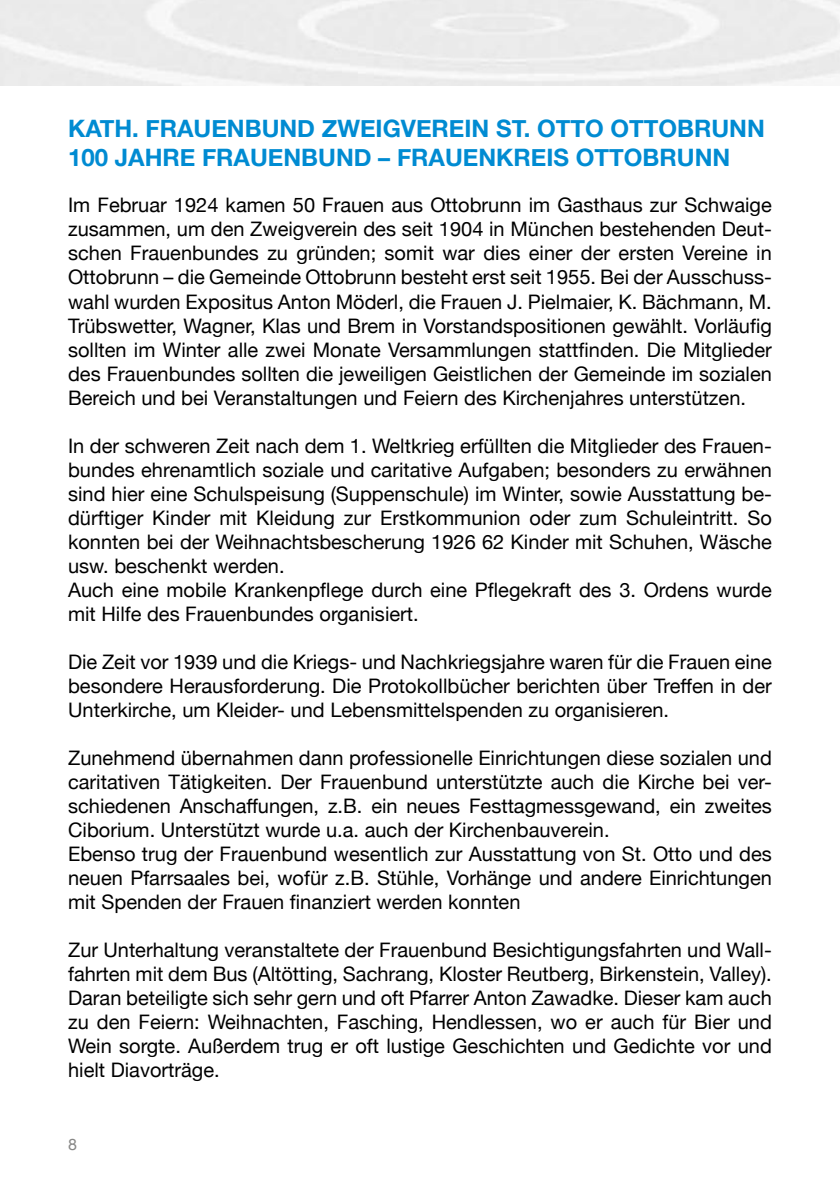
<style>
.page{position:relative;width:840px;height:1191px;background:#fff}
.page>*{position:absolute;margin:0;border:0;box-sizing:border-box;transform-origin:0 0}
.t1{font:700 24px/28.8px "Helvetica Neue";color:#008bd2}
.t2{font:20px/24px "Helvetica Neue";color:#000;text-align:justify}
.t3{font:16px "Helvetica Neue";color:#878786}
</style>
<div class="page">
<p class="t1" style="left:68px;top:114px;width:698px">KATH. FRAUENBUND ZWEIGVEREIN ST. OTTO OTTOBRUNN<br>100 JAHRE FRAUENBUND – FRAUENKREIS OTTOBRUNN</p>
<p class="t2" style="left:68px;top:194px;width:705px">Im Februar 1924 kamen 50 Frauen aus Ottobrunn im Gasthaus zur Schwaige zusammen, um den Zweigverein des seit 1904 in München bestehenden Deut&shy;schen Frauenbundes zu gründen; somit war dies einer der ersten Vereine in Ottobrunn – die Gemeinde Ottobrunn besteht erst seit 1955. Bei der Ausschuss&shy;wahl wurden Expositus Anton Möderl, die Frauen J. Pielmaier, K. Bächmann, M.<br>Trübswetter, Wagner, Klas und Brem in Vorstandspositionen gewählt. Vorläufig sollten im Winter alle zwei Monate Versammlungen stattfinden. Die Mitglieder des Frauenbundes sollten die jeweiligen Geistlichen der Gemeinde im sozialen Bereich und bei Veranstaltungen und Feiern des Kirchenjahres unterstützen.</p>
<p class="t2" style="left:68px;top:434px;width:705px;text-align:left">In der schweren Zeit nach dem 1. Weltkrieg erfüllten die Mitglieder des Frauen&shy;bundes ehrenamtlich soziale und caritative Aufgaben; besonders zu erwähnen sind hier eine Schulspeisung (Suppenschule) im Winter, sowie Ausstattung be&shy;dürftiger Kinder mit Kleidung zur Erstkommunion oder zum Schuleintritt. So konnten bei der Weihnachtsbescherung 1926 62 Kinder mit Schuhen, Wäsche usw. beschenkt werden.<br>Auch eine mobile Krankenpflege durch eine Pflegekraft des 3. Ordens wurde mit Hilfe des Frauenbundes organisiert.</p>
<p class="t2" style="left:68px;top:650px;width:704px">Die Zeit vor 1939 und die Kriegs- und Nachkriegsjahre waren für die Frauen eine besondere Herausforderung. Die Protokollbücher berichten über Treffen in der Unterkirche, um Kleider- und Lebensmittelspenden zu organisieren.</p>
<p class="t2" style="left:68px;top:746px;width:704px;text-align:left">Zunehmend übernahmen dann professionelle Einrichtungen diese sozialen und caritativen Tätigkeiten. Der Frauenbund unterstützte auch die Kirche bei ver&shy;schiedenen Anschaffungen, z.B. ein neues Festtagmessgewand, ein zweites Ciborium. Unterstützt wurde u.a. auch der Kirchenbauverein.<br>Ebenso trug der Frauenbund wesentlich zur Ausstattung von St. Otto und des neuen Pfarrsaales bei, wofür z.B. Stühle, Vorhänge und andere Einrichtungen mit Spenden der Frauen finanziert werden konnten</p>
<p class="t2" style="left:68px;top:938px;width:704px">Zur Unterhaltung veranstaltete der Frauenbund Besichtigungsfahrten und Wall&shy;fahrten mit dem Bus (Altötting, Sachrang, Kloster Reutberg, Birkenstein, Valley).<br>Daran beteiligte sich sehr gern und oft Pfarrer Anton Zawadke. Dieser kam auch zu den Feiern: Weihnachten, Fasching, Hendlessen, wo er auch für Bier und Wein sorgte. Außerdem trug er oft lustige Geschichten und Gedichte vor und hielt Diavorträge.</p>
<p class="t3" style="left:68px;top:1132px;width:10px">8</p>
</div>
